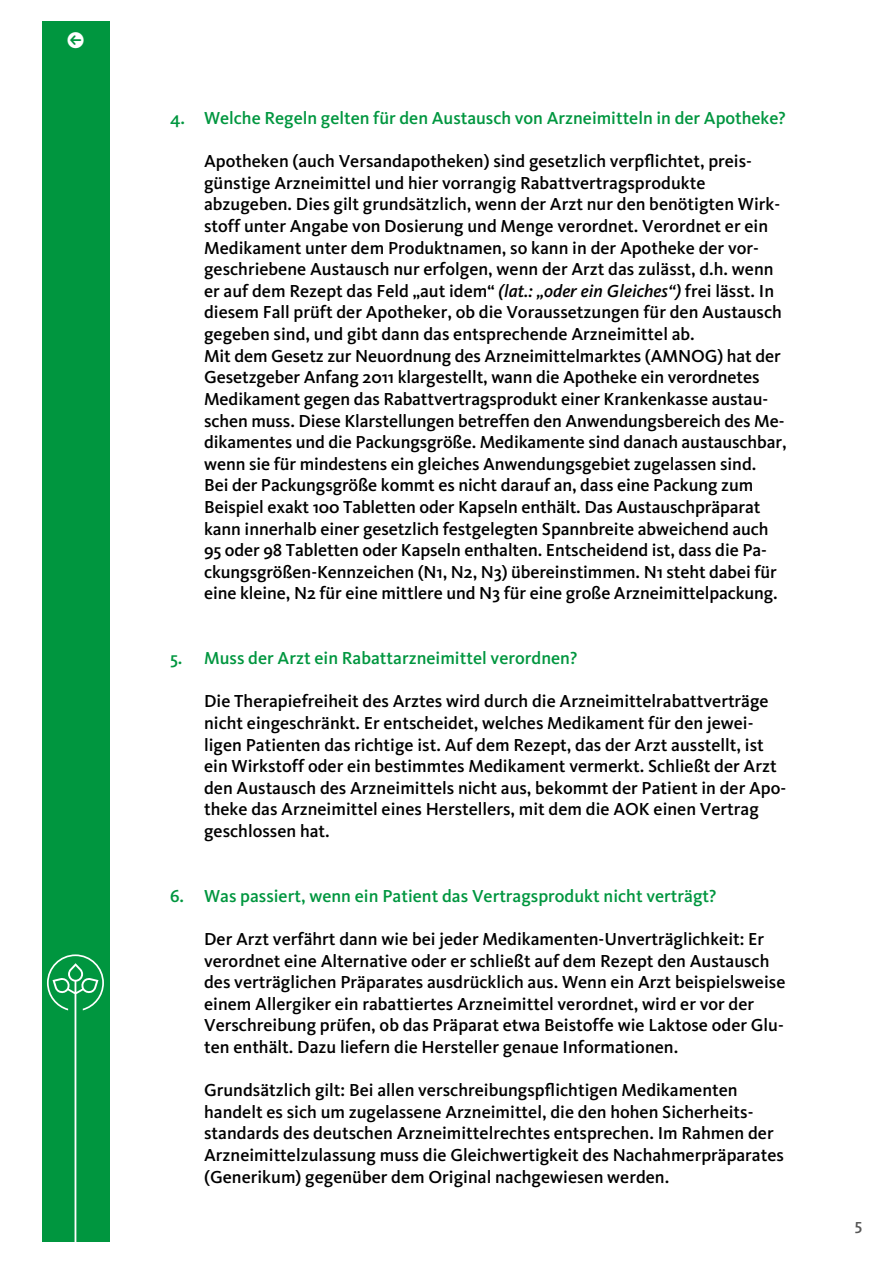
<style>
.page{position:relative;width:893px;height:1263px;background:#fff}
.page>*{position:absolute;margin:0;border:0;box-sizing:border-box;transform-origin:0 0}
.Fließtext{font:500 18px/21.6px "Kievit";color:#000}
.Frage{font:500 18px "Kievit";color:#00963f}
.t1{font:16.5px "Kievit Medium SC";color:#565656}
.s1{font-style:italic}
</style>
<div class="page">
<div style="left:43px;top:21px;width:67px;height:1221px;background:#00963f"></div>
<svg style="left:47px;top:954px;width:57px;height:288px"></svg>
<p class="Frage" style="left:170px;top:107px;width:617px">4. Welche Regeln gelten für den Austausch von Arzneimitteln in der Apotheke?</p>
<p class="Fließtext" style="left:204px;top:150px;width:579px">Apotheken (auch Versandapotheken) sind gesetzlich verpflichtet, preis&shy;günstige Arzneimittel und hier vorrangig Rabattvertragsprodukte abzugeben. Dies gilt grundsätzlich, wenn der Arzt nur den benötigten Wirk&shy;stoff unter Angabe von Dosierung und Menge verordnet. Verordnet er ein Medikament unter dem Produktnamen, so kann in der Apotheke der vor&shy;geschriebene Austausch nur erfolgen, wenn der Arzt das zulässt, d.h. wenn er auf dem Rezept das Feld „aut idem“ <span class="s1">(lat.: „oder ein Gleiches“)</span> frei lässt. In diesem Fall prüft der Apotheker, ob die Voraussetzungen für den Austausch gegeben sind, und gibt dann das entsprechende Arzneimittel ab.</p>
<p class="Fließtext" style="left:204px;top:345px;width:584px">Mit dem Gesetz zur Neuordnung des Arzneimittelmarktes (AMNOG) hat der Gesetzgeber Anfang 2011 klargestellt, wann die Apotheke ein verordnetes Medikament gegen das Rabattvertragsprodukt einer Krankenkasse austau&shy;schen muss. Diese Klarstellungen betreffen den Anwendungsbereich des Me&shy;dikamentes und die Packungsgröße. Medikamente sind danach austauschbar, wenn sie für mindestens ein gleiches Anwendungsgebiet zugelassen sind.<br>Bei der Packungsgröße kommt es nicht darauf an, dass eine Packung zum Beispiel exakt 100 Tabletten oder Kapseln enthält. Das Austauschpräparat kann innerhalb einer gesetzlich festgelegten Spannbreite abweichend auch 95 oder 98 Tabletten oder Kapseln enthalten. Entscheidend ist, dass die Pa&shy;ckungsgrößen-Kennzeichen (N1, N2, N3) übereinstimmen. N1 steht dabei für eine kleine, N2 für eine mittlere und N3 für eine große Arzneimittelpackung.</p>
<p class="Frage" style="left:170px;top:647px;width:409px">5. Muss der Arzt ein Rabattarzneimittel verordnen?</p>
<p class="Fließtext" style="left:204px;top:690px;width:584px">Die Therapiefreiheit des Arztes wird durch die Arzneimittelrabattverträge nicht eingeschränkt. Er entscheidet, welches Medikament für den jewei&shy;ligen Patienten das richtige ist. Auf dem Rezept, das der Arzt ausstellt, ist ein Wirkstoff oder ein bestimmtes Medikament vermerkt. Schließt der Arzt den Austausch des Arzneimittels nicht aus, bekommt der Patient in der Apo&shy;theke das Arzneimittel eines Herstellers, mit dem die AOK einen Vertrag geschlossen hat.</p>
<p class="Frage" style="left:170px;top:885px;width:548px">6. Was passiert, wenn ein Patient das Vertragsprodukt nicht verträgt?</p>
<p class="Fließtext" style="left:204px;top:928px;width:583px">Der Arzt verfährt dann wie bei jeder Medikamenten-Unverträglichkeit: Er verordnet eine Alternative oder er schließt auf dem Rezept den Austausch des verträglichen Präparates ausdrücklich aus. Wenn ein Arzt beispielsweise einem Allergiker ein rabattiertes Arzneimittel verordnet, wird er vor der Verschreibung prüfen, ob das Präparat etwa Beistoffe wie Laktose oder Glu&shy;ten enthält. Dazu liefern die Hersteller genaue Informationen.</p>
<p class="Fließtext" style="left:204px;top:1079px;width:581px">Grundsätzlich gilt: Bei allen verschreibungspflichtigen Medikamenten handelt es sich um zugelassene Arzneimittel, die den hohen Sicherheits&shy;standards des deutschen Arzneimittelrechtes entsprechen. Im Rahmen der Arzneimittelzulassung muss die Gleichwertigkeit des Nachahmerpräparates (Generikum) gegenüber dem Original nachgewiesen werden.</p>
<p class="t1" style="left:855px;top:1217px;width:9px">5</p>
</div>
